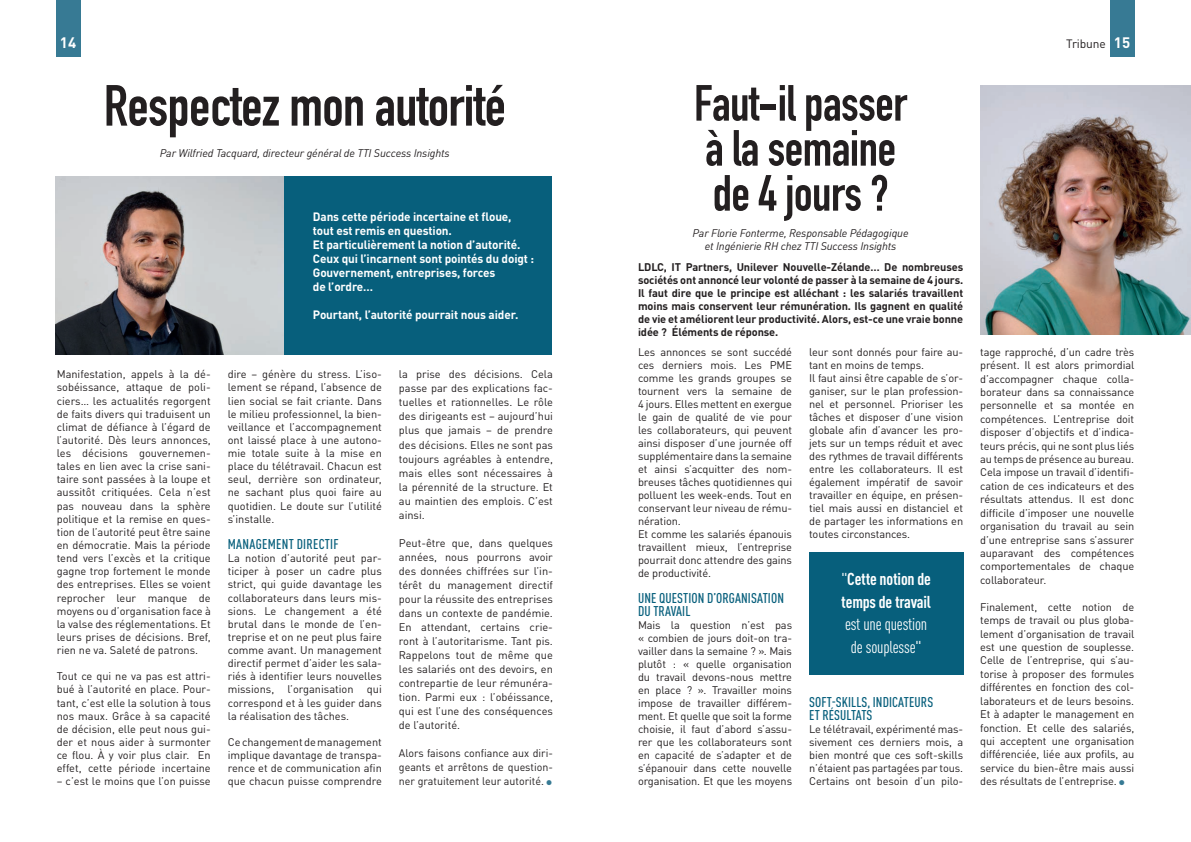
<style>
.page{position:relative;width:1191px;height:842px;background:#fff}
.page>*{position:absolute;margin:0;border:0;box-sizing:border-box;transform-origin:0 0}
.t1{font:57px "DIN Engschrift Std";letter-spacing:-.01em;color:#231f20}
.t2{font:50px/45px "DIN Engschrift Std";letter-spacing:-.01em;color:#231f20}
.t3{font:condensed 17px/22.7px "DIN Pro";letter-spacing:-.01em;color:#fff;text-align:center}
.t4{font:700 15px "DIN Pro";color:#fff}
.t5{font:500 condensed 14px/13px "DIN Pro";letter-spacing:.01em;color:#075f7c}
.t6{font:700 12px/14px "DIN Pro";letter-spacing:-.01em;color:#fff}
.t7{font:12px "DIN Pro";letter-spacing:-.01em;color:#231f20}
.t8{font:11px/13.1px "DIN Pro";letter-spacing:-.01em;color:#231f20;text-align:justify}
.t9{font:700 11px/13px "DIN Pro";letter-spacing:-.01em;color:#231f20;text-align:justify}
.t10{font:italic 11px/13.2px "DIN Pro";letter-spacing:-.01em;color:#231f20;text-align:center}
.s1{color:#377a94}
.s2{font-weight:700}
</style>
<div class="page">
<img style="left:56px;top:176px;width:228px;height:179px">
<img style="left:980px;top:85px;width:211px;height:249px">
<div style="left:284px;top:176px;width:268px;height:179px;background:#075f7c"></div>
<div style="left:56px;top:0;width:24px;height:57px;background:#377a94"></div>
<div style="left:1109px;top:0;width:25px;height:57px;background:#377a94"></div>
<div style="left:809px;top:552px;width:154px;height:122px;background:#075f7c"></div>
<p class="t4" style="left:60px;top:30px;width:18px">14</p>
<p class="t7" style="left:1066px;top:34px;width:41px">Tribune</p>
<p class="t4" style="left:1113px;top:30px;width:18px">15</p>
<p class="t1" style="left:104px;top:72px;width:403px">Respectez mon autorité</p>
<p class="t10" style="left:160px;top:145px;width:291px">Par Wilfried Tacquard, directeur général de TTI Success Insights</p>
<p class="t6" style="left:313px;top:208px;width:223px">Dans cette période incertaine et floue, tout est remis en question.<br>Et particulièrement la notion d’autorité.<br>Ceux qui l’incarnent sont pointés du doigt :<br>Gouvernement, entreprises, forces<br>de l’ordre…</p>
<p class="t6" style="left:313px;top:306px;width:207px">Pourtant, l’autorité pourrait nous aider.</p>
<p class="t8" style="left:57px;top:367px;width:156px">Manifestation, appels à la dé&shy;sobéissance, attaque de poli&shy;ciers… les actualités regorgent de faits divers qui traduisent un climat de défiance à l’égard de l’autorité. Dès leurs annonces, les décisions gouvernemen&shy;tales en lien avec la crise sani&shy;taire sont passées à la loupe et aussitôt critiquées. Cela n’est pas nouveau dans la sphère politique et la remise en ques&shy;tion de l’autorité peut être saine en démocratie. Mais la période tend vers l’excès et la critique gagne trop fortement le monde des entreprises. Elles se voient reprocher leur manque de moyens ou d’organisation face à la valse des réglementations. Et leurs prises de décisions. Bref, rien ne va. Saleté de patrons.</p>
<p class="t8" style="left:57px;top:669px;width:156px">Tout ce qui ne va pas est attri&shy;bué à l’autorité en place. Pour&shy;tant, c’est elle la solution à tous nos maux. Grâce à sa capacité de décision, elle peut nous gui&shy;der et nous aider à surmonter ce flou. À y voir plus clair. En effet, cette période incertaine</p>
<p class="t8" style="left:57px;top:774px;width:156px">– c’est le moins que l’on puisse</p>
<p class="t8" style="left:228px;top:367px;width:156px">dire – génère du stress. L’iso&shy;lement se répand, l’absence de lien social se fait criante. Dans le milieu professionnel, la bien&shy;veillance et l’accompagnement ont laissé place à une autono&shy;mie totale suite à la mise en place du télétravail. Chacun est seul, derrière son ordinateur, ne sachant plus quoi faire au quotidien. Le doute sur l’utilité s’installe.</p>
<p class="t5" style="left:228px;top:536px;width:112px">MANAGEMENT DIRECTIF</p>
<p class="t8" style="left:228px;top:550px;width:156px">La notion d’autorité peut par&shy;ticiper à poser un cadre plus strict, qui guide davantage les collaborateurs dans leurs mis&shy;sions. Le changement a été brutal dans le monde de l’en&shy;treprise et on ne peut plus faire comme avant. Un management directif permet d’aider les sala&shy;riés à identifier leurs nouvelles missions, l’organisation qui correspond et à les guider dans la réalisation des tâches.</p>
<p class="t8" style="left:228px;top:734px;width:156px">Ce changement de management implique davantage de transpa&shy;rence et de communication afin que chacun puisse comprendre</p>
<p class="t8" style="left:399px;top:366px;width:156px;line-height:14px">la prise des décisions. Cela passe par des explications fac&shy;tuelles et rationnelles. Le rôle des dirigeants est – aujourd’hui plus que jamais – de prendre des décisions. Elles ne sont pas toujours agréables à entendre, mais elles sont nécessaires à la pérennité de la structure. Et au maintien des emplois. C’est ainsi.</p>
<p class="t8" style="left:399px;top:535px;width:156px;line-height:14px">Peut-être que, dans quelques années, nous pourrons avoir des données chiffrées sur l’in&shy;térêt du management directif pour la réussite des entreprises dans un contexte de pandémie.<br>En attendant, certains crie&shy;ront à l’autoritarisme. Tant pis.<br>Rappelons tout de même que les salariés ont des devoirs, en contrepartie de leur rémunéra&shy;tion. Parmi eux : l’obéissance, qui est l’une des conséquences de l’autorité.</p>
<p class="t8" style="left:399px;top:745px;width:156px;line-height:14px">Alors faisons confiance aux diri&shy;geants et arrêtons de question&shy;ner gratuitement leur autorité. <span class="s1">●</span></p>
<p class="t2" style="left:694px;top:81px;width:215px">Faut-il passer à la semaine de 4 jours ?</p>
<p class="t10" style="left:692px;top:225px;width:217px">Par Florie Fonterme, Responsable Pédagogique et Ingénierie RH chez TTI Success Insights</p>
<p class="t9" style="left:638px;top:259px;width:327px">LDLC, IT Partners, Unilever Nouvelle-Zélande… De nombreuses sociétés ont annoncé leur volonté de passer à la semaine de 4 jours.<br>Il faut dire que le principe est alléchant : les salariés travaillent moins mais conservent leur rémunération. Ils gagnent en qualité de vie et améliorent leur productivité. Alors, est-ce une vraie bonne idée ? Éléments de réponse.</p>
<p class="t8" style="left:638px;top:344px;width:156px">Les annonces se sont succédé ces derniers mois. Les PME comme les grands groupes se tournent vers la semaine de 4 jours. Elles mettent en exergue le gain de qualité de vie pour les collaborateurs, qui peuvent ainsi disposer d’une journée off supplémentaire dans la semaine et ainsi s’acquitter des nom&shy;breuses tâches quotidiennes qui polluent les week-ends. Tout en conservant leur niveau de rému&shy;nération.</p>
<p class="t8" style="left:638px;top:526px;width:156px">Et comme les salariés épanouis travaillent mieux, l’entreprise pourrait donc attendre des gains de productivité.</p>
<p class="t5" style="left:638px;top:590px;width:147px">UNE QUESTION D’ORGANISATION<br>DU TRAVAIL</p>
<p class="t8" style="left:638px;top:617px;width:156px">Mais la question n’est pas « combien de jours doit-on tra&shy;vailler dans la semaine ? ». Mais plutôt : « quelle organisation du travail devons-nous mettre en place ? ». Travailler moins impose de travailler différem&shy;ment. Et quelle que soit la forme choisie, il faut d’abord s’assu&shy;rer que les collaborateurs sont en capacité de s’adapter et de s’épanouir dans cette nouvelle organisation. Et que les moyens</p>
<p class="t8" style="left:809px;top:344px;width:156px">leur sont donnés pour faire au&shy;tant en moins de temps.</p>
<p class="t8" style="left:809px;top:370px;width:156px">Il faut ainsi être capable de s’or&shy;ganiser, sur le plan profession&shy;nel et personnel. Prioriser les tâches et disposer d’une vision globale afin d’avancer les pro&shy;jets sur un temps réduit et avec des rythmes de travail différents entre les collaborateurs. Il est également impératif de savoir travailler en équipe, en présen&shy;tiel mais aussi en distanciel et de partager les informations en toutes circonstances.</p>
<p class="t3" style="left:841px;top:566px;width:91px">"<span class="s2">Cette notion de temps de travail </span>est une question de souplesse"</p>
<p class="t5" style="left:809px;top:694px;width:125px">SOFT-SKILLS, INDICATEURS<br>ET RÉSULTATS</p>
<p class="t8" style="left:809px;top:722px;width:156px">Le télétravail, expérimenté mas&shy;sivement ces derniers mois, a bien montré que ces soft-skills n’étaient pas partagées par tous.<br>Certains ont besoin d’un pilo-</p>
<p class="t8" style="left:980px;top:344px;width:156px;line-height:13.4px">tage rapproché, d’un cadre très présent. Il est alors primordial d’accompagner chaque colla&shy;borateur dans sa connaissance personnelle et sa montée en compétences. L’entreprise doit disposer d’objectifs et d’indica&shy;teurs précis, qui ne sont plus liés au temps de présence au bureau.<br>Cela impose un travail d’identifi&shy;cation de ces indicateurs et des résultats attendus. Il est donc difficile d’imposer une nouvelle organisation du travail au sein d’une entreprise sans s’assurer auparavant des compétences comportementales de chaque collaborateur.</p>
<p class="t8" style="left:980px;top:599px;width:156px;line-height:13.4px">Finalement, cette notion de temps de travail ou plus globa&shy;lement d’organisation de travail est une question de souplesse.<br>Celle de l’entreprise, qui s’au&shy;torise à proposer des formules différentes en fonction des col&shy;laborateurs et de leurs besoins.<br>Et à adapter le management en fonction. Et celle des salariés, qui acceptent une organisation différenciée, liée aux profils, au service du bien-être mais aussi des résultats de l’entreprise. <span class="s1">●</span></p>
</div>
